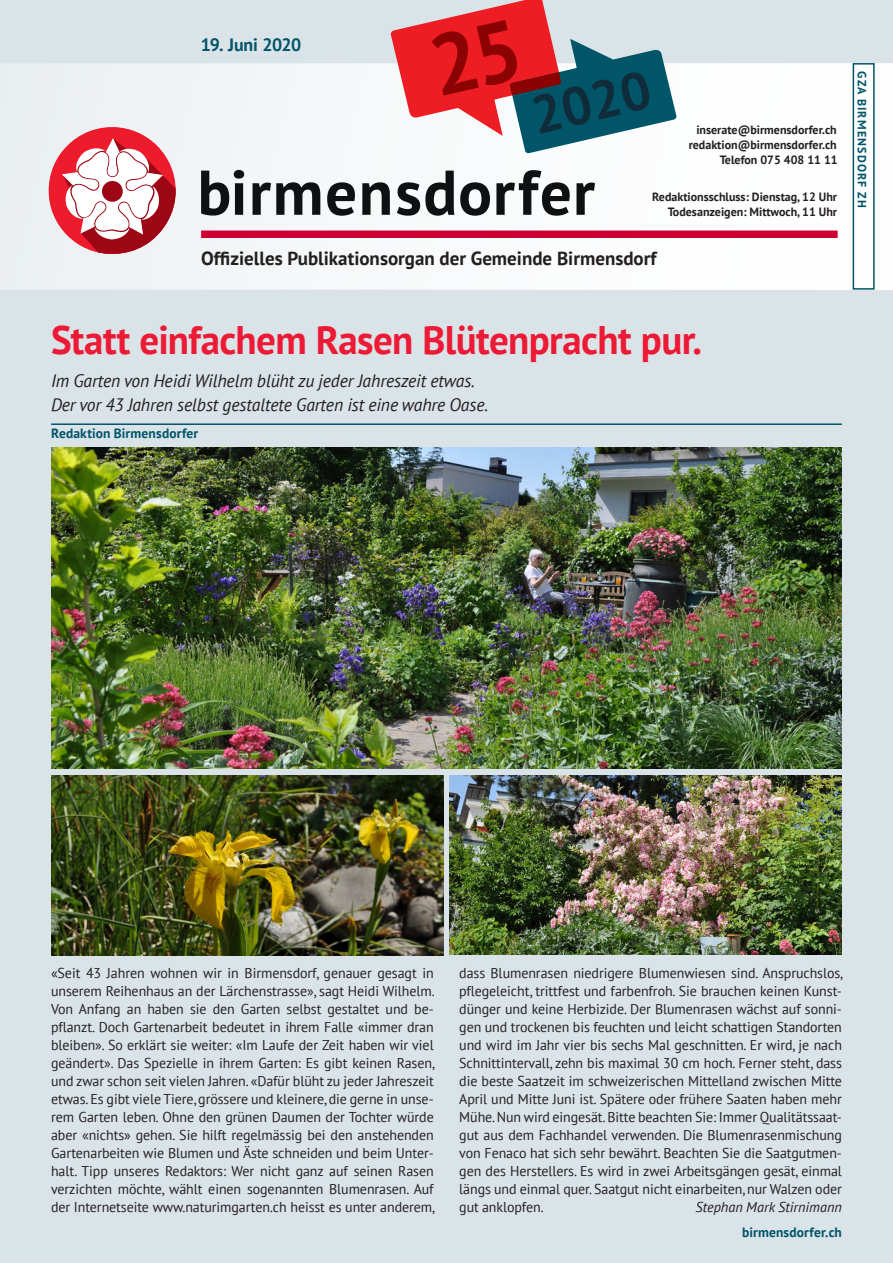
<style>
.page{position:relative;width:893px;height:1263px;background:#dae3e8}
.page>*{position:absolute;margin:0;border:0;box-sizing:border-box;transform-origin:0 0}
.t1{font:700 53.25px "PT Sans";color:#102c3a}
.t2{font:700 39.75px "PT Sans";letter-spacing:-.015em;color:#ed1a35}
.t3{font:700 19.05px "PT Sans";color:#231f20}
.t4{font:italic 18px/24px "PT Sans";letter-spacing:-.005em;color:#231f20}
.t5{font:700 17.85px "PT Sans";letter-spacing:-.03em;color:#005569}
.t6{font:14.25px/18px "PT Sans";letter-spacing:-.005em;color:#231f20;text-align:justify}
.t7{font:italic 14.25px "PT Sans";color:#231f20}
.t8{font:700 13.5px "PT Sans";letter-spacing:.01em;color:#005569}
.t9{font:700 12px/15px "PT Sans";color:#231f20;text-align:right}
.t10{font:700 12px "PT Sans";letter-spacing:.1em;color:#005569}
</style>
<div class="page">
<div style="left:0;top:63px;width:893px;height:226px;background:linear-gradient(to right,#edf1f3,#fff)"></div>
<div style="left:201px;top:230px;width:637px;height:8px;background:#c03"></div>
<svg style="left:201px;top:170px;width:43px;height:46px;background:#76787a"></svg>
<svg style="left:253px;top:182px;width:67px;height:33px;background:#76797a"></svg>
<svg style="left:327px;top:182px;width:28px;height:34px"></svg>
<svg style="left:362px;top:182px;width:28px;height:33px"></svg>
<svg style="left:397px;top:171px;width:57px;height:45px;background:#888a8b"></svg>
<svg style="left:460px;top:182px;width:30px;height:34px"></svg>
<svg style="left:496px;top:170px;width:74px;height:46px;background:#989a9b"></svg>
<svg style="left:576px;top:183px;width:19px;height:32px"></svg>
<div style="left:49px;top:127px;width:127px;height:127px;background:#ee1b2d;border-radius:50%"></div>
<svg style="left:62px;top:136px;width:115px;height:118px"></svg>
<div style="left:853px;top:63px;width:22px;height:227px;border:2px solid #005569"></div>
<hr style="left:51px;top:423px;width:791px;height:2px;background:#005569">
<img style="left:51px;top:448px;width:791px;height:321px">
<img style="left:51px;top:776px;width:392px;height:179px">
<img style="left:450px;top:775px;width:392px;height:180px">
<svg style="left:391px;top:0;width:285px;height:153px"></svg>
<p class="t5" style="left:201px;top:33px;width:102px">19. Juni 2020</p>
<h1 class="t1" style="left:525px;top:82px;width:122px;rotate:-13deg">2020</h1>
<p class="t9" style="left:689px;top:122px;width:150px">inserate@birmensdorfer.ch redaktion@birmensdorfer.ch<br>Telefon 075 408 11 11</p>
<p class="t9" style="left:652px;top:189px;width:186px">Redaktionsschluss: Dienstag, 12 Uhr<br>Todesanzeigen: Mittwoch, 11 Uhr</p>
<h3 class="t3" style="left:201px;top:245px;width:457px">Offizielles Publikationsorgan der Gemeinde Birmensdorf</h3>
<p class="t10" style="left:870px;top:71px;width:137px;rotate:90deg">GZA BIRMENSDORF ZH</p>
<h2 class="t2" style="left:51px;top:313px;width:653px">Statt einfachem Rasen Blütenpracht pur.</h2>
<p class="t4" style="left:51px;top:368px;width:439px">Im Garten von Heidi Wilhelm blüht zu jeder Jahreszeit etwas.<br>Der vor 43 Jahren selbst gestaltete Garten ist eine wahre Oase.</p>
<p class="t8" style="left:51px;top:424px;width:149px">Redaktion Birmensdorfer</p>
<p class="t6" style="left:51px;top:963px;width:385px">«Seit 43 Jahren wohnen wir in Birmensdorf, genauer gesagt in unserem Reihenhaus an der Lärchenstrasse», sagt Heidi Wilhelm.<br>Von Anfang an haben sie den Garten selbst gestaltet und be&shy;pflanzt. Doch Gartenarbeit bedeutet in ihrem Falle «immer dran bleiben». So erklärt sie weiter: «Im Laufe der Zeit haben wir viel geändert». Das Spezielle in ihrem Garten: Es gibt keinen Rasen, und zwar schon seit vielen Jahren. «Dafür blüht zu jeder Jahreszeit etwas. Es gibt viele Tiere, grössere und kleinere, die gerne in unse&shy;rem Garten leben. Ohne den grünen Daumen der Tochter würde aber «nichts» gehen. Sie hilft regelmässig bei den anstehenden Gartenarbeiten wie Blumen und Äste schneiden und beim Unter&shy;halt. Tipp unseres Redaktors: Wer nicht ganz auf seinen Rasen verzichten möchte, wählt einen sogenannten Blumenrasen. Auf der Internetseite www.naturimgarten.ch heisst es unter anderem,</p>
<p class="t6" style="left:459px;top:963px;width:385px">dass Blumenrasen niedrigere Blumenwiesen sind. Anspruchslos, pflegeleicht, trittfest und farbenfroh. Sie brauchen keinen Kunst&shy;dünger und keine Herbizide. Der Blumenrasen wächst auf sonni&shy;gen und trockenen bis feuchten und leicht schattigen Standorten und wird im Jahr vier bis sechs Mal geschnitten. Er wird, je nach Schnittintervall, zehn bis maximal 30 cm hoch. Ferner steht, dass die beste Saatzeit im schweizerischen Mittelland zwischen Mitte April und Mitte Juni ist. Spätere oder frühere Saaten haben mehr Mühe. Nun wird eingesät. Bitte beachten Sie: Immer Qualitätssaat&shy;gut aus dem Fachhandel verwenden. Die Blumenrasenmischung von Fenaco hat sich sehr bewährt. Beachten Sie die Saatgutmen&shy;gen des Herstellers. Es wird in zwei Arbeitsgängen gesät, einmal längs und einmal quer. Saatgut nicht einarbeiten, nur Walzen oder gut anklopfen.</p>
<p class="t7" style="left:695px;top:1198px;width:148px">Stephan Mark Stirnimann</p>
<p class="t8" style="left:742px;top:1224px;width:101px">birmensdorfer.ch</p>
</div>
